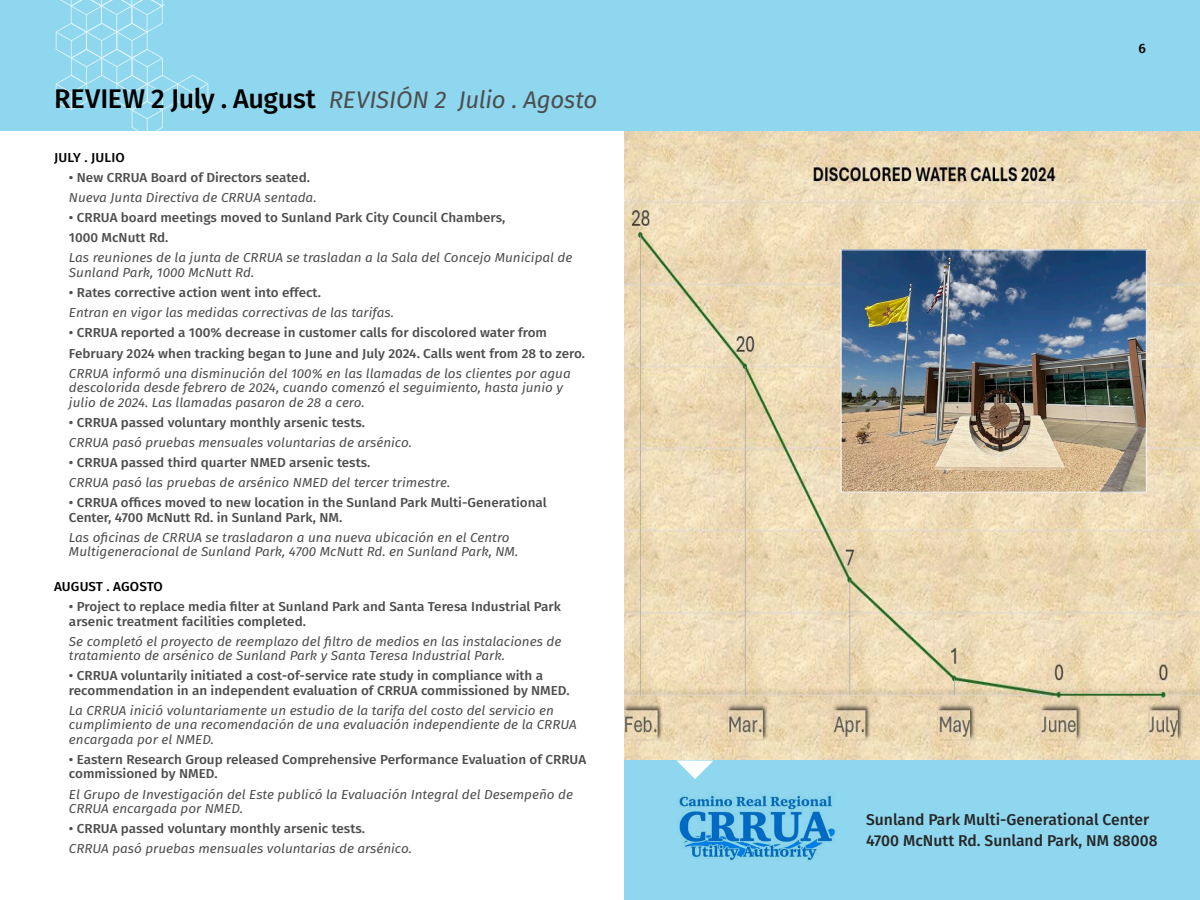
<style>
.page{position:relative;width:1200px;height:900px;background:#fff}
.page>*{position:absolute;margin:0;border:0;box-sizing:border-box;transform-origin:0 0}
.t1{font:italic 24px "Fira Sans";letter-spacing:-.005em;color:#4d4d4d}
.t2{font:500 15.6px/20.9px "Fira Sans";color:#262626}
.t3{font:500 13.5px "Fira Sans";color:#000}
.t4{font:italic 12.9px/14.4px "Fira Sans";color:#4d4d4d;scale:1.04 1}
.t5{font:500 12.9px/14.4px "Fira Sans";color:#4d4d4d;scale:1.04 1}
.t6{font:500 12.9px "Fira Sans";letter-spacing:.01em;color:#000;scale:1.04 1}
.s1{font-weight:500;font-style:normal;font-size:27px;color:#000}
</style>
<div class="page">
<img style="left:624px;top:130px;width:576px;height:630px">
<div style="left:0;top:0;width:1200px;height:130px;background:#8ed7ef"></div>
<svg style="left:56px;top:0;width:152px;height:131px"></svg>
<div style="left:624px;top:760px;width:576px;height:140px;background:#8ed7ef"></div>
<img style="left:679px;top:793px;width:156px;height:68px">
<img style="left:843px;top:251px;width:302px;height:240px">
<div style="left:841px;top:249px;width:306px;height:244px;border:1px solid #fff"></div>
<svg style="left:677px;top:761px;width:36px;height:18px"></svg>
<h1 class="t1" style="left:54px;top:82px;width:545px"><span class="s1">REVIEW 2 July . August</span> REVISIÓN 2 Julio . Agosto</h1>
<p class="t6" style="left:54px;top:147px;width:69px">JULY . JULIO</p>
<p class="t5" style="left:69px;top:169px;width:233px">• New CRRUA Board of Directors seated.</p>
<p class="t4" style="left:69px;top:190px;width:240px">Nueva Junta Directiva de CRRUA sentada.</p>
<p class="t5" style="left:69px;top:207px;width:421px;line-height:20.2px">• CRRUA board meetings moved to Sunland Park City Council Chambers,<br>1000 McNutt Rd.</p>
<p class="t4" style="left:69px;top:250px;width:486px">Las reuniones de la junta de CRRUA se trasladan a la Sala del Concejo Municipal de<br>Sunland Park, 1000 McNutt Rd.</p>
<p class="t5" style="left:69px;top:285px;width:244px">• Rates corrective action went into effect.</p>
<p class="t4" style="left:69px;top:305px;width:314px">Entran en vigor las medidas correctivas de las tarifas.</p>
<p class="t5" style="left:69px;top:322px;width:498px;line-height:20.2px">• CRRUA reported a 100% decrease in customer calls for discolored water from<br>February 2024 when tracking began to June and July 2024. Calls went from 28 to zero.</p>
<p class="t4" style="left:69px;top:366px;width:484px">CRRUA informó una disminución del 100% en las llamadas de los clientes por agua descolorida desde febrero de 2024, cuando comenzó el seguimiento, hasta junio y julio de 2024. Las llamadas pasaron de 28 a cero.</p>
<p class="t5" style="left:69px;top:414px;width:286px">• CRRUA passed voluntary monthly arsenic tests.</p>
<p class="t4" style="left:69px;top:435px;width:331px">CRRUA pasó pruebas mensuales voluntarias de arsénico.</p>
<p class="t5" style="left:69px;top:455px;width:291px">• CRRUA passed third quarter NMED arsenic tests.</p>
<p class="t4" style="left:69px;top:475px;width:368px">CRRUA pasó las pruebas de arsénico NMED del tercer trimestre.</p>
<p class="t5" style="left:69px;top:495px;width:461px">• CRRUA offices moved to new location in the Sunland Park Multi-Generational<br>Center, 4700 McNutt Rd. in Sunland Park, NM.</p>
<p class="t4" style="left:69px;top:530px;width:433px">Las oficinas de CRRUA se trasladaron a una nueva ubicación en el Centro<br>Multigeneracional de Sunland Park, 4700 McNutt Rd. en Sunland Park, NM.</p>
<p class="t6" style="left:54px;top:576px;width:106px">AUGUST . AGOSTO</p>
<p class="t5" style="left:69px;top:599px;width:475px">• Project to replace media filter at Sunland Park and Santa Teresa Industrial Park arsenic treatment facilities completed.</p>
<p class="t4" style="left:69px;top:634px;width:475px">Se completó el proyecto de reemplazo del filtro de medios en las instalaciones de tratamiento de arsénico de Sunland Park y Santa Teresa Industrial Park.</p>
<p class="t5" style="left:69px;top:668px;width:483px">• CRRUA voluntarily initiated a cost-of-service rate study in compliance with a recommendation in an independent evaluation of CRRUA commissioned by NMED.</p>
<p class="t4" style="left:69px;top:703px;width:490px">La CRRUA inició voluntariamente un estudio de la tarifa del costo del servicio en cumplimiento de una recomendación de una evaluación independiente de la CRRUA encargada por el NMED.</p>
<p class="t5" style="left:69px;top:752px;width:499px">• Eastern Research Group released Comprehensive Performance Evaluation of CRRUA commissioned by NMED.</p>
<p class="t4" style="left:69px;top:787px;width:486px">El Grupo de Investigación del Este publicó la Evaluación Integral del Desempeño de<br>CRRUA encargada por NMED.</p>
<p class="t5" style="left:69px;top:821px;width:286px">• CRRUA passed voluntary monthly arsenic tests.</p>
<p class="t4" style="left:69px;top:841px;width:331px">CRRUA pasó pruebas mensuales voluntarias de arsénico.</p>
<p class="t3" style="left:1138px;top:38px;width:9px">6</p>
<p class="t2" style="left:866px;top:808px;width:293px">Sunland Park Multi-Generational Center<br>4700 McNutt Rd. Sunland Park, NM 88008</p>
</div>
